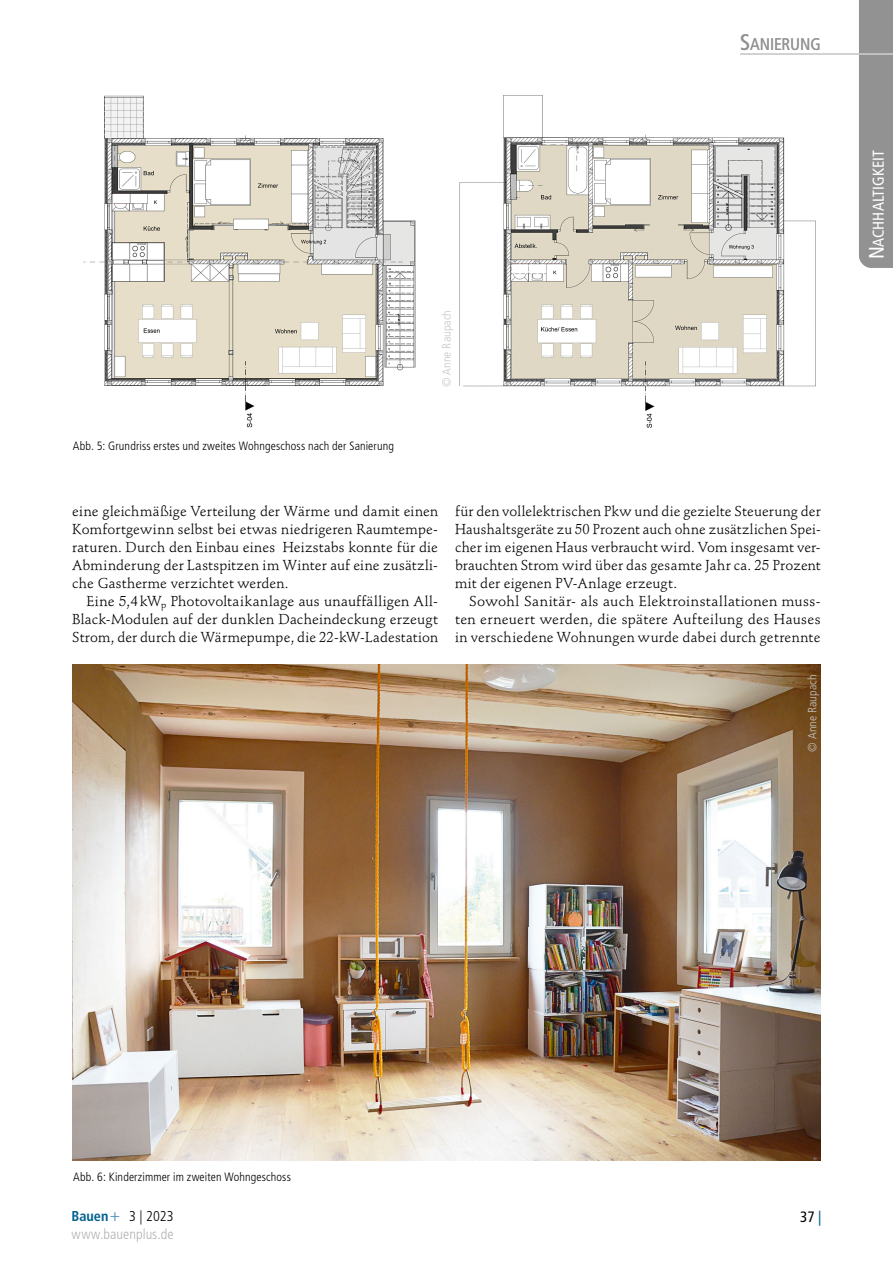
<style>
.page{position:relative;width:893px;height:1263px;background:#fff}
.page>*{position:absolute;margin:0;border:0;box-sizing:border-box;transform-origin:0 0}
.t1{font:condensed 16.8px "Frutiger LT Std";letter-spacing:-.005em;color:#919291}
.t2{font:condensed 15.75px "Frutiger LT Std";letter-spacing:-.005em;color:#fff}
.t3{font:condensed 15px "Frutiger LT Std";color:#000}
.Grundschrift_mit_Ein{font:14.25px/18px "Stempel Schneidler Std";letter-spacing:.015em;color:#000;text-align:justify}
.Grundschrift_ohne_Ei{font:14.25px/18px "Stempel Schneidler Std";letter-spacing:.01em;color:#000;text-align:justify}
.t4{font:300 condensed 14.25px "Frutiger LT Std";letter-spacing:.005em;color:#b1b2b3}
.t5{font:300 condensed 14.25px "Frutiger LT Std";color:#000}
.Info_Legende{font:300 condensed 12px "Frutiger LT Std";letter-spacing:.01em;color:#000}
.Copyright_grau{font:300 condensed 12px "Frutiger LT Std";letter-spacing:.01em;color:#c5c6c6}
.s1{font-size:22.5px}
.s2{font-size:21px}
.s3{font-weight:700;color:#00608e}
.s4{font-family:"Minion Pro";font-weight:400;font-stretch:normal;font-size:18px;color:#4891b9}
.s5{color:#00608e}
</style>
<div class="page">
<div style="left:859px;top:0;width:34px;height:268px;background:#919291"></div>
<hr style="left:740px;top:53px;width:153px;height:2px;background:#cfd0d0">
<img style="left:83px;top:95px;width:333px;height:333px">
<img style="left:459px;top:95px;width:357px;height:333px">
<img style="left:72px;top:665px;width:749px;height:495px">
<p class="Info_Legende" style="left:73px;top:439px;width:323px">Abb. 5: Grundriss erstes und zweites Wohngeschoss nach der Sanierung</p>
<p class="Copyright_grau" style="left:440px;top:387px;width:79px;rotate:-90deg">© Anne Raupach</p>
<p class="t1" style="left:740px;top:35px;width:82px"><span class="s1">S</span>ANIERUNG</p>
<p class="Grundschrift_ohne_Ei" style="left:72px;top:502px;width:367px">eine gleichmäßige Verteilung der Wärme und damit einen Komfortgewinn selbst bei etwas niedrigeren Raumtempe&shy;raturen. Durch den Einbau eines Heizstabs konnte für die Abminderung der Lastspitzen im Winter auf eine zusätzli&shy;che Gastherme verzichtet werden.</p>
<p class="Grundschrift_mit_Ein" style="left:72px;top:592px;width:367px;text-indent:14px">Eine 5,4kW<sub>p</sub> Photovoltaikanlage aus unauffälligen All-Black-Modulen auf der dunklen Dacheindeckung erzeugt Strom, der durch die Wärmepumpe, die 22-kW-Ladestation</p>
<p class="Grundschrift_mit_Ein" style="left:455px;top:502px;width:367px">für den vollelektrischen Pkw und die gezielte Steuerung der Haushaltsgeräte zu 50 Prozent auch ohne zusätzlichen Spei&shy;cher im eigenen Haus verbraucht wird. Vom insgesamt ver&shy;brauchten Strom wird über das gesamte Jahr ca. 25 Prozent mit der eigenen PV-Anlage erzeugt.</p>
<p class="Grundschrift_mit_Ein" style="left:455px;top:592px;width:367px;text-indent:14px">Sowohl Sanitär- als auch Elektroinstallationen muss&shy;ten erneuert werden, die spätere Aufteilung des Hauses in verschiedene Wohnungen wurde dabei durch getrennte</p>
<p class="Copyright_grau" style="left:805px;top:752px;width:79px;rotate:-90deg">© Anne Raupach</p>
<p class="t2" style="left:869px;top:259px;width:111px;rotate:-90deg"><span class="s2">N</span>ACHHALTIGKEIT</p>
<p class="Info_Legende" style="left:73px;top:1170px;width:219px">Abb. 6: Kinderzimmer im zweiten Wohngeschoss</p>
<p class="t5" style="left:72px;top:1207px;width:104px"><span class="s3">Bauen</span><span class="s4">+</span> 3 | 2023</p>
<p class="t3" style="left:800px;top:1208px;width:23px">37 <span class="s5">|</span></p>
<p class="t4" style="left:72px;top:1225px;width:104px">www.bauenplus.de</p>
</div>
